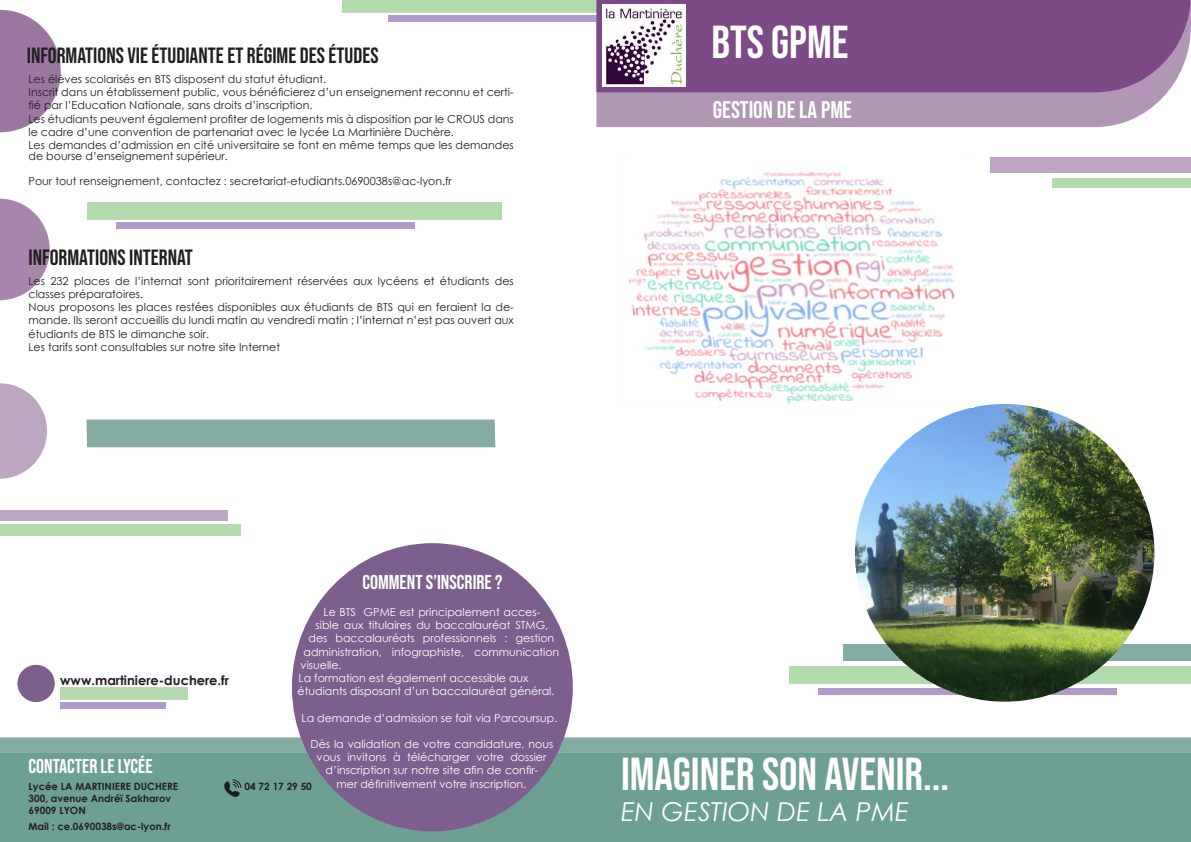
<style>
.page{position:relative;width:1191px;height:842px;background:#fff}
.page>*{position:absolute;margin:0;border:0;box-sizing:border-box;transform-origin:0 0}
.t1{font:46px "Bebas Neue";color:#fff}
.t2{font:italic 26px "Century Gothic";color:#fff}
.t3{font:24px "Bebas Neue";color:#fff}
.t4{font:22px "Bebas Neue";color:#231f20}
.t5{font:20px "Bebas Neue";color:#fff}
.t6{font:700 13px "Century Gothic";color:#231f20}
.t7{font:11px/13.2px "Century Gothic";color:#231f20}
.t8{font:11px/13.2px "Century Gothic";color:#fff;text-align:center}
.t9{font:700 10px "Century Gothic";color:#231f20}
.s1{font-size:12px}
</style>
<div class="page">
<div style="left:990px;top:157px;width:201px;height:16px;background:#bda6c1"></div>
<div style="left:1052px;top:178px;width:139px;height:10px;background:#b4dbae"></div>
<div style="left:0;top:737px;width:1191px;height:15px;background:#84aca2"></div>
<div style="left:0;top:752px;width:1191px;height:90px;background:#6d9f93"></div>
<svg style="left:342px;top:0;width:254px;height:13px;background:#b4dbaf"></svg>
<div style="left:388px;top:15px;width:209px;height:7px;background:#b09ac9"></div>
<div style="left:86px;top:420px;width:409px;height:27px;background:#84aca2"></div>
<div style="left:0;top:510px;width:227px;height:11px;background:#bda6c1"></div>
<div style="left:0;top:525px;width:240px;height:11px;background:#b4dbae"></div>
<div style="left:87px;top:203px;width:414px;height:17px;background:#b4dbae"></div>
<div style="left:116px;top:223px;width:299px;height:6px;background:#b09ac9"></div>
<div style="left:843px;top:644px;width:348px;height:17px;background:#84aca2"></div>
<div style="left:596px;top:92px;width:572px;height:35px;background:#b196b5"></div>
<div style="left:596px;top:0;width:595px;height:92px;background:#7c4a85"></div>
<svg style="left:0;top:10px;width:61px;height:122px"></svg>
<svg style="left:0;top:199px;width:50px;height:101px"></svg>
<svg style="left:0;top:383px;width:47px;height:96px"></svg>
<div style="left:790px;top:666px;width:401px;height:17px;background:#b4dbae"></div>
<div style="left:818px;top:688px;width:299px;height:7px;background:#b09ac9"></div>
<div style="left:60px;top:687px;width:127px;height:13px;background:#b4dbae"></div>
<div style="left:60px;top:702px;width:106px;height:7px;background:#b09ac9"></div>
<img style="left:602px;top:4px;width:83px;height:83px">
<img style="left:855px;top:404px;width:299px;height:298px">
<div style="left:292px;top:543px;width:281px;height:288px;background:#7c5f8c;border-radius:50%"></div>
<div style="left:18px;top:665px;width:36px;height:36px;background:#7c608b;border-radius:50%"></div>
<div style="left:17px;top:665px;width:38px;height:37px;border:1px solid #7c608b;border-radius:50%"></div>
<svg style="left:224px;top:779px;width:17px;height:18px"></svg>
<img style="left:628px;top:171px;width:346px;height:237px">
<p class="t4" style="left:27px;top:43px;width:353px">INFORMATIONS VIE ÉTUDIANTE ET RÉGIME DES ÉTUDES</p>
<p class="t7" style="left:29px;top:72px;width:299px">Les élèves scolarisés en BTS disposent du statut étudiant.</p>
<p class="t7" style="left:29px;top:86px;width:487px">Inscrit dans un établissement public, vous bénéficierez d’un enseignement reconnu et certi&shy;fié par l’Education Nationale, sans droits d’inscription.</p>
<p class="t7" style="left:29px;top:112px;width:487px">Les étudiants peuvent également profiter de logements mis à disposition par le CROUS dans le cadre d’une convention de partenariat avec le lycée La Martinière Duchère.</p>
<p class="t7" style="left:29px;top:139px;width:487px;line-height:11px">Les demandes d’admission en cité universitaire se font en même temps que les demandes de bourse d’enseignement supérieur.</p>
<p class="t7" style="left:29px;top:175px;width:425px">Pour tout renseignement, contactez : secretariat-etu<span class="s1">dian</span>ts.0690038s@ac-lyon.fr</p>
<p class="t4" style="left:29px;top:244px;width:166px">INFORMATIONS INTERNAT</p>
<p class="t7" style="left:29px;top:274px;width:487px">Les 232 places de l’internat sont prioritairement réservées aux lycéens et étudiants des classes préparatoires.</p>
<p class="t7" style="left:29px;top:300px;width:487px;text-align:justify">Nous proposons les places restées disponibles aux étudiants de BTS qui en feraient la de&shy;mande. Ils seront accueillis du lundi matin au vendredi matin ; l’internat n’est pas ouvert aux étudiants de BTS le dimanche soir.</p>
<p class="t7" style="left:29px;top:340px;width:253px">Les tarifs sont consultables sur notre site Internet</p>
<p class="t1" style="left:711px;top:16px;width:138px">BTS GPME</p>
<p class="t3" style="left:713px;top:96px;width:141px">GESTION DE LA PME</p>
<p class="t5" style="left:362px;top:571px;width:141px">COMMENT S’INSCRIRE ?</p>
<p class="t8" style="left:323px;top:605px;width:218px">Le BTS GPME est principalement acces-</p>
<p class="t8" style="left:315px;top:618px;width:234px">sible aux titulaires du baccalauréat STMG,</p>
<p class="t8" style="left:308px;top:632px;width:247px">des baccalauréats professionnels : gestion</p>
<p class="t8" style="left:303px;top:645px;width:257px">administration, infographiste, communication</p>
<p class="t8" style="left:300px;top:658px;width:42px">visuelle.</p>
<p class="t8" style="left:298px;top:671px;width:231px">La formation est également accessible aux</p>
<p class="t8" style="left:297px;top:684px;width:258px">étudiants disposant d’un baccalauréat général.</p>
<p class="t8" style="left:301px;top:711px;width:257px">La demande d’admission se fait via Parcoursup.</p>
<p class="t8" style="left:310px;top:737px;width:244px">Dès la validation de votre candidature, nous vous invitons à télécharger votre dossier d’inscription sur notre site afin de confir-<br>mer définitivement votre inscription.</p>
<p class="t6" style="left:60px;top:671px;width:170px">www.martiniere-duchere.fr</p>
<p class="t5" style="left:29px;top:755px;width:126px">CONTACTER LE LYCÉE</p>
<p class="t9" style="left:29px;top:779px;width:151px">Lycée LA MARTINIERE DUCHERE</p>
<p class="t9" style="left:245px;top:779px;width:69px">04 72 17 29 50</p>
<p class="t9" style="left:29px;top:791px;width:144px">300, avenue Andréï Sakharov</p>
<p class="t9" style="left:29px;top:803px;width:59px">69009 LYON</p>
<p class="t9" style="left:29px;top:819px;width:143px">Mail : ce.0690038s@ac-lyon.fr</p>
<p class="t1" style="left:621px;top:748px;width:330px">IMAGINER SON AVENIR...</p>
<p class="t2" style="left:621px;top:794px;width:290px">EN GESTION DE LA PME</p>
</div>
